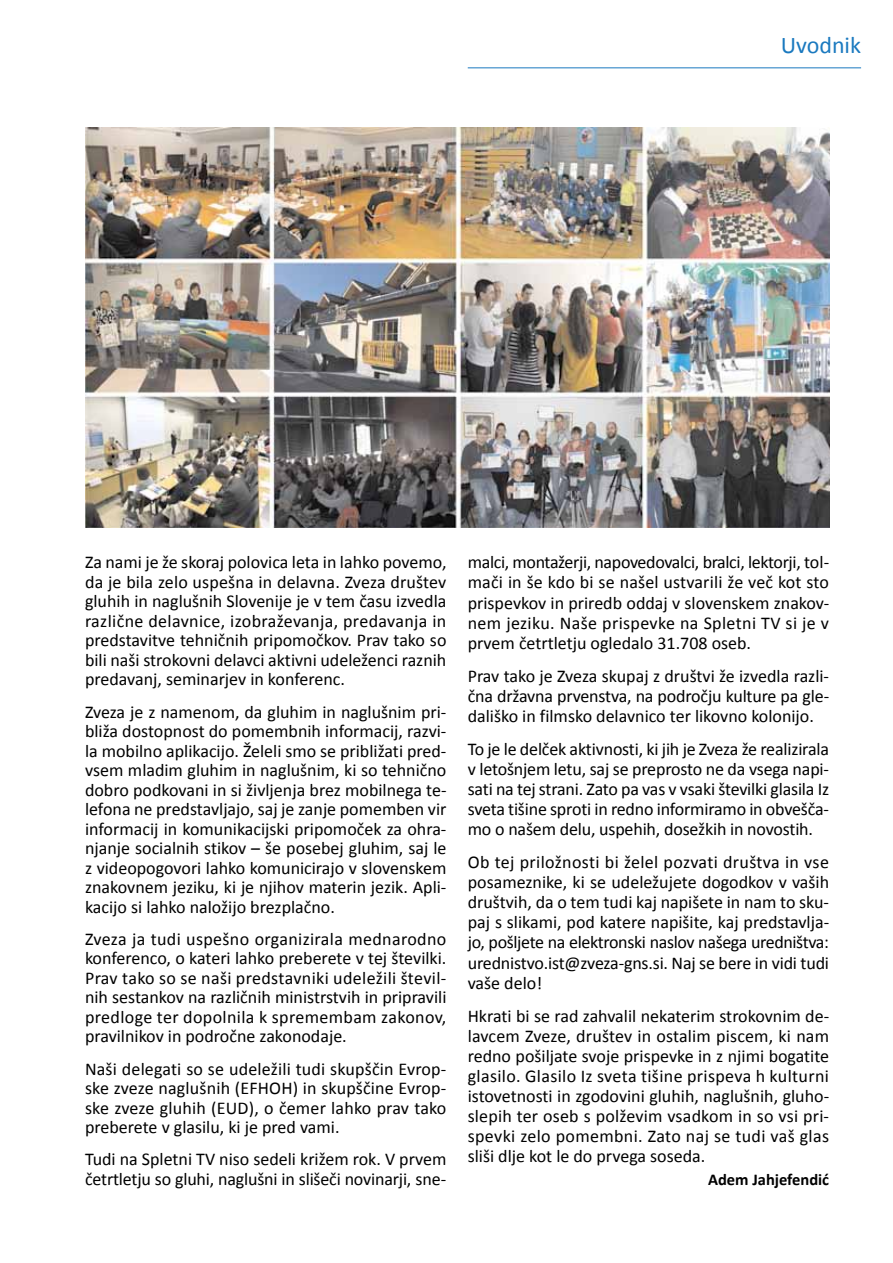
<style>
.page{position:relative;width:893px;height:1263px;background:#fff}
.page>*{position:absolute;margin:0;border:0;box-sizing:border-box;transform-origin:0 0}
.t1{font:24px "Calibri";color:#1a79bf}
.t2{font:18px/19.5px "Calibri";color:#000;text-align:justify}
.t3{font:700 16.5px "Calibri";color:#000}
</style>
<div class="page">
<hr style="left:468px;top:68px;width:393px;height:1px;background:#1a79bf">
<img style="left:85px;top:128px;width:744px;height:399px">
<h1 class="t1" style="left:781px;top:30px;width:82px">Uvodnik</h1>
<p class="t2" style="left:85px;top:553px;width:363px">Za nami je že skoraj polovica leta in lahko povemo, da je bila zelo uspešna in delavna. Zveza društev gluhih in naglušnih Slovenije je v tem času izvedla različne delavnice, izobraževanja, predavanja in predstavitve tehničnih pripomočkov. Prav tako so bili naši strokovni delavci aktivni udeleženci raznih predavanj, seminarjev in konferenc.</p>
<p class="t2" style="left:85px;top:702px;width:363px">Zveza je z namenom, da gluhim in naglušnim pri&shy;bliža dostopnost do pomembnih informacij, razvi&shy;la mobilno aplikacijo. Želeli smo se približati pred&shy;vsem mladim gluhim in naglušnim, ki so tehnično dobro podkovani in si življenja brez mobilnega te&shy;lefona ne predstavljajo, saj je zanje pomemben vir informacij in komunikacijski pripomoček za ohra&shy;njanje socialnih stikov – še posebej gluhim, saj le z videopogovori lahko komunicirajo v slovenskem znakovnem jeziku, ki je njihov materin jezik. Apli&shy;kacijo si lahko naložijo brezplačno.</p>
<p class="t2" style="left:85px;top:929px;width:363px">Zveza ja tudi uspešno organizirala mednarodno konferenco, o kateri lahko preberete v tej številki.<br>Prav tako so se naši predstavniki udeležili števil&shy;nih sestankov na različnih ministrstvih in pripravili predloge ter dopolnila k spremembam zakonov, pravilnikov in področne zakonodaje.</p>
<p class="t2" style="left:85px;top:1059px;width:363px">Naši delegati so se udeležili tudi skupščin Evrop&shy;ske zveze naglušnih (EFHOH) in skupščine Evrop&shy;ske zveze gluhih (EUD), o čemer lahko prav tako preberete v glasilu, ki je pred vami.</p>
<p class="t2" style="left:85px;top:1150px;width:363px">Tudi na Spletni TV niso sedeli križem rok. V prvem četrtletju so gluhi, naglušni in slišeči novinarji, sne-</p>
<p class="t2" style="left:468px;top:552px;width:363px;line-height:20.1px">malci, montažerji, napovedovalci, bralci, lektorji, tol&shy;mači in še kdo bi se našel ustvarili že več kot sto prispevkov in priredb oddaj v slovenskem znakov&shy;nem jeziku. Naše prispevke na Spletni TV si je v prvem četrtletju ogledalo 31.708 oseb.</p>
<p class="t2" style="left:468px;top:666px;width:363px;line-height:20.1px">Prav tako je Zveza skupaj z društvi že izvedla razli&shy;čna državna prvenstva, na področju kulture pa gle&shy;dališko in filmsko delavnico ter likovno kolonijo.</p>
<p class="t2" style="left:468px;top:739px;width:363px;line-height:20.1px">To je le delček aktivnosti, ki jih je Zveza že realizirala v letošnjem letu, saj se preprosto ne da vsega napi&shy;sati na tej strani. Zato pa vas v vsaki številki glasila Iz sveta tišine sproti in redno informiramo in obvešča&shy;mo o našem delu, uspehih, dosežkih in novostih.</p>
<p class="t2" style="left:468px;top:852px;width:363px;line-height:20.1px">Ob tej priložnosti bi želel pozvati društva in vse posameznike, ki se udeležujete dogodkov v vaših društvih, da o tem tudi kaj napišete in nam to sku&shy;paj s slikami, pod katere napišite, kaj predstavlja&shy;jo, pošljete na elektronski naslov našega uredništva: urednistvo.ist@zveza-gns.si. Naj se bere in vidi tudi vaše delo!</p>
<p class="t2" style="left:468px;top:1005px;width:363px;line-height:20.1px">Hkrati bi se rad zahvalil nekaterim strokovnim de&shy;lavcem Zveze, društev in ostalim piscem, ki nam redno pošiljate svoje prispevke in z njimi bogatite glasilo. Glasilo Iz sveta tišine prispeva h kulturni istovetnosti in zgodovini gluhih, naglušnih, gluho&shy;slepih ter oseb s polževim vsadkom in so vsi pri&shy;spevki zelo pomembni. Zato naj se tudi vaš glas sliši dlje kot le do prvega soseda.</p>
<p class="t3" style="left:708px;top:1169px;width:123px">Adem Jahjefendić</p>
</div>
